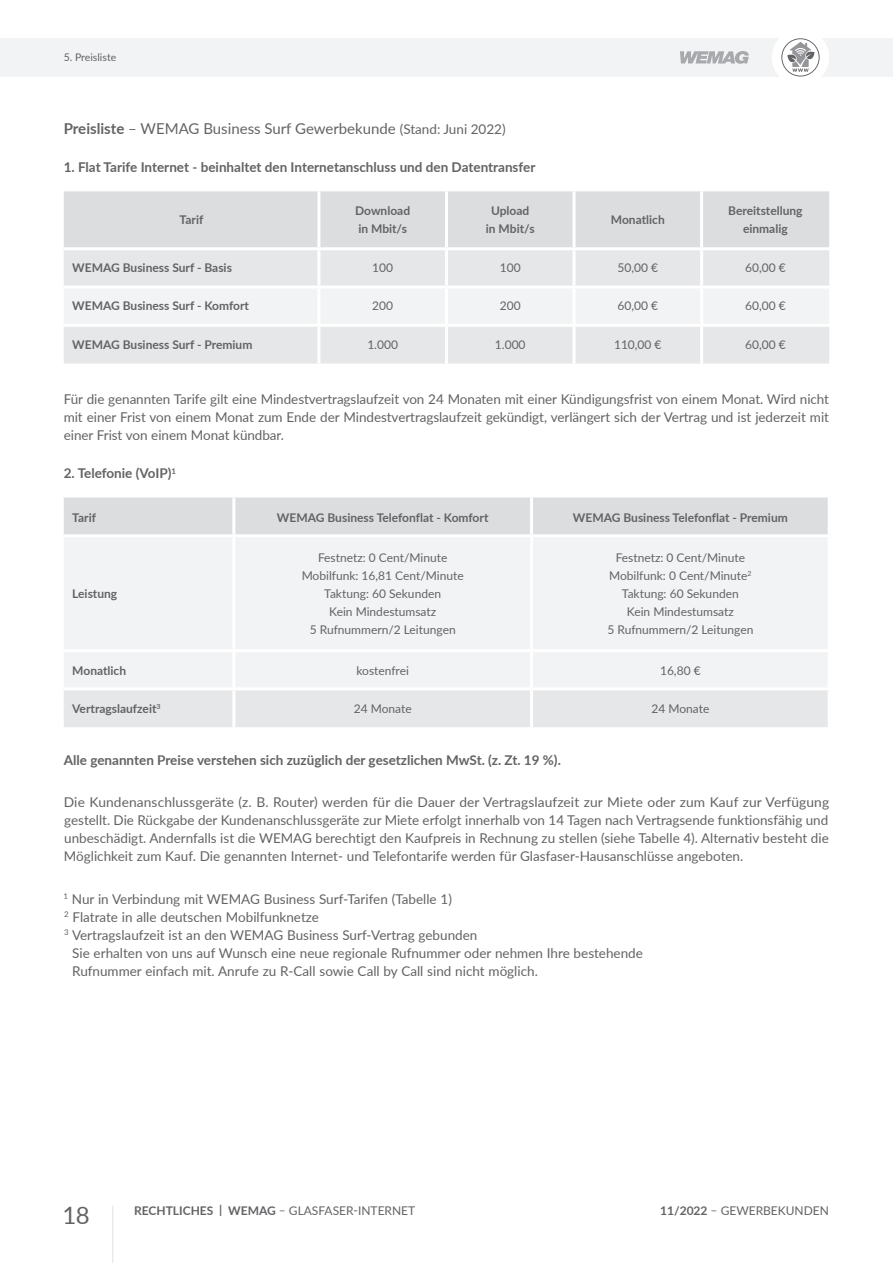
<style>
.page{position:relative;width:893px;height:1263px;background:#fff}
.page>*{position:absolute;margin:0;border:0;box-sizing:border-box;transform-origin:0 0}
.t1{font:24px "Lato";color:#636366}
.t2{font:15px "Lato";color:#636366}
.t3{font:13.5px/18px "Lato";color:#636366;text-align:justify}
.t4{font:700 13.5px "Lato";color:#636366}
.t5{font:12px/18px "Lato";color:#636366;text-align:center}
.t6{font:700 12px/18px "Lato";color:#636366;text-align:center}
.t7{font:10.5px "Lato";color:#636366}
.s1{font-weight:700}
.s2{font-size:13.5px}
</style>
<div class="page">
<hr style="left:112px;top:1205px;width:1px;height:58px;background:#e6e7e9">
<div style="left:0;top:38px;width:893px;height:39px;background:#f2f3f4"></div>
<div style="left:772px;top:29px;width:57px;height:57px;background:#fff;border-radius:50%"></div>
<svg style="left:781px;top:38px;width:39px;height:39px"></svg>
<svg style="left:680px;top:51px;width:69px;height:13px"></svg>
<div style="left:64px;top:191px;width:765px;height:56px;background:#dcdddf"></div>
<div style="left:64px;top:250px;width:765px;height:114px;background:#e6e7e9"></div>
<div style="left:64px;top:289px;width:765px;height:35px;background:#f2f3f4"></div>
<hr style="left:317px;top:191px;width:3px;height:56px;background:#fff">
<hr style="left:445px;top:191px;width:3px;height:56px;background:#fff">
<hr style="left:573px;top:191px;width:3px;height:56px;background:#fff">
<hr style="left:700px;top:191px;width:3px;height:56px;background:#fff">
<hr style="left:317px;top:250px;width:3px;height:36px;background:#fff">
<hr style="left:445px;top:250px;width:3px;height:36px;background:#fff">
<hr style="left:573px;top:250px;width:3px;height:36px;background:#fff">
<hr style="left:700px;top:250px;width:3px;height:36px;background:#fff">
<hr style="left:64px;top:286px;width:255px;height:3px;background:#fff">
<hr style="left:319px;top:286px;width:127px;height:3px;background:#fff">
<hr style="left:317px;top:289px;width:3px;height:35px;background:#fff">
<hr style="left:446px;top:286px;width:128px;height:3px;background:#fff">
<hr style="left:445px;top:289px;width:3px;height:35px;background:#fff">
<hr style="left:574px;top:286px;width:128px;height:3px;background:#fff">
<hr style="left:573px;top:289px;width:3px;height:35px;background:#fff">
<hr style="left:702px;top:286px;width:127px;height:3px;background:#fff">
<hr style="left:700px;top:289px;width:3px;height:35px;background:#fff">
<hr style="left:64px;top:324px;width:255px;height:3px;background:#fff">
<hr style="left:319px;top:324px;width:127px;height:3px;background:#fff">
<hr style="left:317px;top:327px;width:3px;height:37px;background:#fff">
<hr style="left:446px;top:324px;width:128px;height:3px;background:#fff">
<hr style="left:445px;top:327px;width:3px;height:37px;background:#fff">
<hr style="left:574px;top:324px;width:128px;height:3px;background:#fff">
<hr style="left:573px;top:327px;width:3px;height:37px;background:#fff">
<hr style="left:702px;top:324px;width:127px;height:3px;background:#fff">
<hr style="left:700px;top:327px;width:3px;height:37px;background:#fff">
<div style="left:64px;top:497px;width:764px;height:37px;background:#dcdddf"></div>
<div style="left:64px;top:538px;width:763px;height:149px;background:#f2f3f4"></div>
<div style="left:64px;top:690px;width:764px;height:37px;background:#e6e7e9"></div>
<hr style="left:232px;top:497px;width:3px;height:37px;background:#fff">
<hr style="left:530px;top:497px;width:3px;height:37px;background:#fff">
<hr style="left:232px;top:537px;width:3px;height:112px;background:#fff">
<hr style="left:530px;top:537px;width:3px;height:112px;background:#fff">
<hr style="left:64px;top:649px;width:170px;height:3px;background:#fff">
<hr style="left:234px;top:649px;width:297px;height:3px;background:#fff">
<hr style="left:232px;top:652px;width:3px;height:35px;background:#fff">
<hr style="left:531px;top:649px;width:300px;height:3px;background:#fff">
<hr style="left:530px;top:652px;width:3px;height:35px;background:#fff">
<hr style="left:232px;top:690px;width:3px;height:37px;background:#fff">
<hr style="left:530px;top:690px;width:3px;height:37px;background:#fff">
<p class="t7" style="left:64px;top:50px;width:54px">5. Preisliste</p>
<p class="t2" style="left:64px;top:118px;width:443px"><span class="s1">Preisliste</span> – WEMAG Business Surf Gewerbekunde <span class="s2">(Stand: Juni 2022)</span></p>
<p class="t4" style="left:64px;top:157px;width:473px">1. Flat Tarife Internet - beinhaltet den Internetanschluss und den Datentransfer</p>
<p class="t6" style="left:180px;top:210px;width:25px">Tarif</p>
<p class="t6" style="left:355px;top:201px;width:56px;text-align:left">Download in Mbit/s</p>
<p class="t6" style="left:486px;top:201px;width:50px">Upload in Mbit/s</p>
<p class="t6" style="left:611px;top:210px;width:55px">Monatlich</p>
<p class="t6" style="left:728px;top:201px;width:76px">Bereitstellung einmalig</p>
<p class="t6" style="left:72px;top:258px;width:161px">WEMAG Business Surf - Basis</p>
<p class="t5" style="left:372px;top:258px;width:22px">100</p>
<p class="t5" style="left:500px;top:258px;width:22px">100</p>
<p class="t5" style="left:617px;top:258px;width:42px">50,00 €</p>
<p class="t5" style="left:745px;top:258px;width:42px">60,00 €</p>
<p class="t6" style="left:72px;top:297px;width:178px">WEMAG Business Surf - Komfort</p>
<p class="t5" style="left:372px;top:297px;width:22px">200</p>
<p class="t5" style="left:500px;top:297px;width:22px">200</p>
<p class="t5" style="left:617px;top:297px;width:42px">60,00 €</p>
<p class="t5" style="left:745px;top:297px;width:42px">60,00 €</p>
<p class="t6" style="left:72px;top:335px;width:182px">WEMAG Business Surf - Premium</p>
<p class="t5" style="left:367px;top:335px;width:32px">1.000</p>
<p class="t5" style="left:495px;top:335px;width:32px">1.000</p>
<p class="t5" style="left:614px;top:335px;width:49px">110,00 €</p>
<p class="t5" style="left:745px;top:335px;width:42px">60,00 €</p>
<p class="t3" style="left:64px;top:390px;width:767px">Für die genannten Tarife gilt eine Mindestvertragslaufzeit von 24 Monaten mit einer Kündigungsfrist von einem Monat. Wird nicht mit einer Frist von einem Monat zum Ende der Mindestvertragslaufzeit gekündigt, verlängert sich der Vertrag und ist jederzeit mit einer Frist von einem Monat kündbar.</p>
<p class="t4" style="left:64px;top:463px;width:114px">2. Telefonie (VoIP)<sup>1</sup></p>
<p class="t6" style="left:72px;top:508px;width:25px">Tarif</p>
<p class="t6" style="left:277px;top:508px;width:213px">WEMAG Business Telefonflat - Komfort</p>
<p class="t6" style="left:573px;top:508px;width:216px">WEMAG Business Telefonflat - Premium</p>
<p class="t6" style="left:72px;top:584px;width:46px">Leistung</p>
<p class="t5" style="left:302px;top:548px;width:164px">Festnetz: 0 Cent/Minute<br>Mobilfunk: 16,81 Cent/Minute<br>Taktung: 60 Sekunden<br>Kein Mindestumsatz<br>5 Rufnummern/2 Leitungen</p>
<p class="t5" style="left:607px;top:548px;width:147px">Festnetz: 0 Cent/Minute<br>Mobilfunk: 0 Cent/Minute<sup>2<br></sup>Taktung: 60 Sekunden<br>Kein Mindestumsatz<br>5 Rufnummern/2 Leitungen</p>
<p class="t6" style="left:72px;top:661px;width:55px">Monatlich</p>
<p class="t5" style="left:356px;top:661px;width:54px">kostenfrei</p>
<p class="t5" style="left:660px;top:661px;width:42px">16,80 €</p>
<p class="t6" style="left:72px;top:699px;width:90px">Vertragslaufzeit<sup>3</sup></p>
<p class="t5" style="left:354px;top:699px;width:59px">24 Monate</p>
<p class="t5" style="left:651px;top:699px;width:59px">24 Monate</p>
<p class="t4" style="left:64px;top:751px;width:499px">Alle genannten Preise verstehen sich zuzüglich der gesetzlichen MwSt. (z. Zt. 19 %).</p>
<p class="t3" style="left:64px;top:793px;width:767px">Die Kundenanschlussgeräte (z. B. Router) werden für die Dauer der Vertragslaufzeit zur Miete oder zum Kauf zur Verfügung gestellt. Die Rückgabe der Kundenanschlussgeräte zur Miete erfolgt innerhalb von 14 Tagen nach Vertragsende funktionsfähig und unbeschädigt. Andernfalls ist die WEMAG berechtigt den Kaufpreis in Rechnung zu stellen (siehe Tabelle 4). Alternativ besteht die Möglichkeit zum Kauf. Die genannten Internet- und Telefontarife werden für Glasfaser-Hausanschlüsse angeboten.</p>
<p class="t3" style="left:64px;top:889px;width:390px"><sup>1</sup> Nur in Verbindung mit WEMAG Business Surf-Tarifen (Tabelle 1)</p>
<p class="t3" style="left:64px;top:907px;width:256px"><sup>2</sup> Flatrate in alle deutschen Mobilfunknetze</p>
<p class="t3" style="left:64px;top:925px;width:415px"><sup>3</sup> Vertragslaufzeit ist an den WEMAG Business Surf-Vertrag gebunden</p>
<p class="t3" style="left:72px;top:943px;width:572px">Sie erhalten von uns auf Wunsch eine neue regionale Rufnummer oder nehmen Ihre bestehende</p>
<p class="t3" style="left:72px;top:961px;width:467px">Rufnummer einfach mit. Anrufe zu R-Call sowie Call by Call sind nicht möglich.</p>
<h1 class="t1" style="left:63px;top:1198px;width:29px">18</h1>
<p class="t5" style="left:134px;top:1201px;width:283px"><span class="s1">RECHTLICHES | WEMAG</span> – GLASFASER-INTERNET</p>
<p class="t5" style="left:660px;top:1201px;width:170px"><span class="s1">11/2022</span> – GEWERBEKUNDEN</p>
</div>
